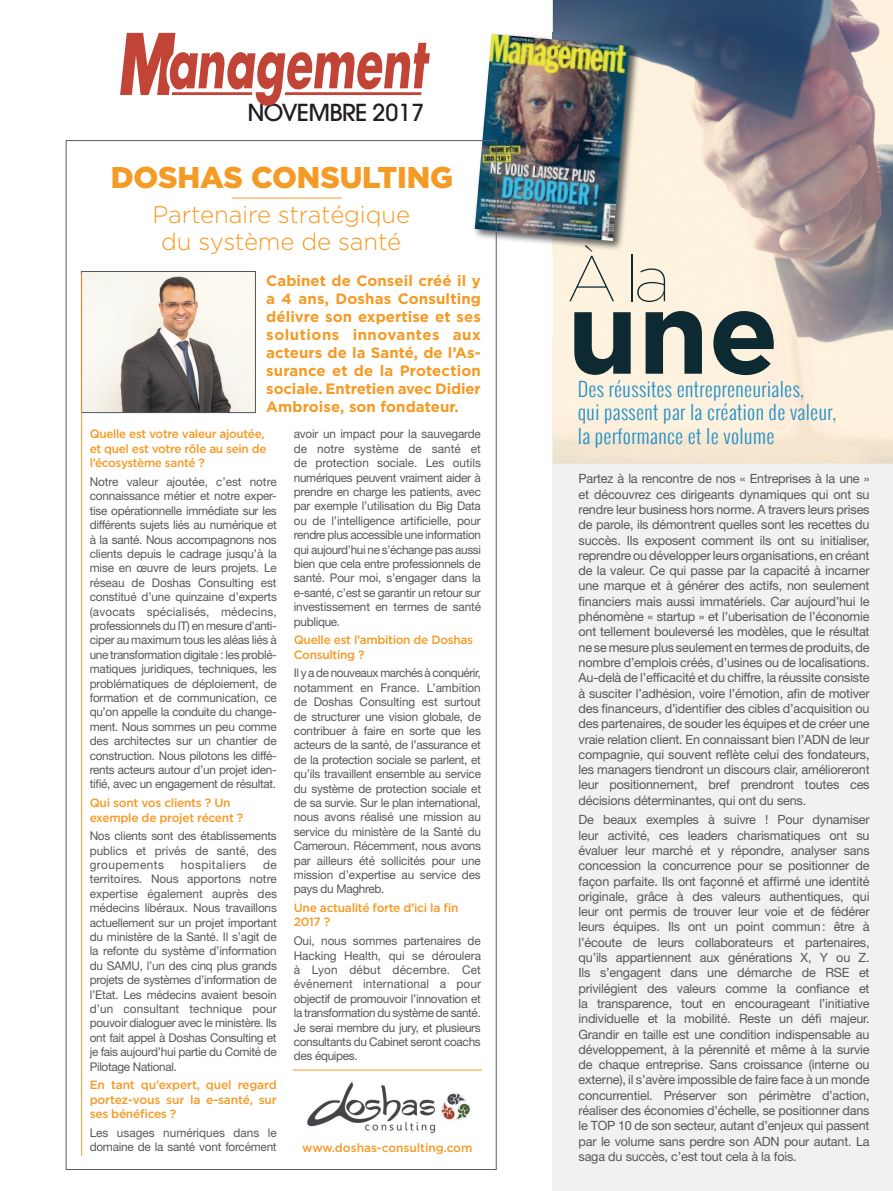
<style>
.page{position:relative;width:893px;height:1191px;background:#fff}
.page>*{position:absolute;margin:0;border:0;box-sizing:border-box;transform-origin:0 0}
.t1{font:700 114.75px "Gotham";color:#0d2a33}
.t2{font:100 64.5px "Gotham";color:#0d2a33}
.t3{font:900 30px "Gotham";letter-spacing:-.005em;color:#f59a24}
.t4{font:300 24px/27px "Gotham";letter-spacing:-.005em;color:#f59a24;text-align:center}
.t5{font:500 23.25px "Avant Garde";letter-spacing:-.03em;color:#231f20}
.t6{font:300 19.5px/23.4px "Oswald";letter-spacing:.02em;color:#2391c9}
.t7{font:700 15px/18px "Gotham";letter-spacing:-.01em;color:#f59a24;text-align:justify}
.t8{font:12.75px/15.3px "Helvetica Neue";letter-spacing:-.015em;color:#57585a;text-align:justify}
.t9{font:12px/14.4px "Helvetica Neue";letter-spacing:-.025em;color:#57585a;text-align:justify}
.t10{font:500 12px/14.4px "Gotham";letter-spacing:-.025em;color:#f59a24}
.t11{font:500 12px/14.4px "Gotham";letter-spacing:-.025em;color:#f69924}
.t12{font:500 12px "Gotham";letter-spacing:-.005em;color:#f59a24}
.t13{font:12px "Helvetica Neue";letter-spacing:.04em;color:#57585a}
</style>
<div class="page">
<div style="left:553px;top:340px;width:340px;height:851px;background:#f0f1f2"></div>
<img style="left:553px;top:0;width:340px;height:463px">
<svg style="left:120px;top:33px;width:310px;height:73px"></svg>
<img style="left:474px;top:32px;width:166px;height:219px">
<img style="left:475px;top:34px;width:155px;height:207px">
<img style="left:83px;top:273px;width:171px;height:138px">
<div style="left:81px;top:271px;width:175px;height:142px;border:1px solid #505659"></div>
<hr style="left:293px;top:1069px;width:189px;height:1px;background:#f59a24">
<hr style="left:232px;top:198px;width:109px;height:1px;background:#f59a24">
<img style="left:307px;top:1082px;width:163px;height:52px">
<hr style="left:81px;top:274px;width:1px;height:881px;background:#f59a24">
<h3 class="t5" style="left:247px;top:98px;width:178px">NOVEMBRE 2017</h3>
<h3 class="t3" style="left:111px;top:156px;width:344px">DOSHAS CONSULTING</h3>
<h3 class="t4" style="left:152px;top:201px;width:259px">Partenaire stratégique du système de santé</h3>
<p class="t7" style="left:266px;top:272px;width:216px">Cabinet de Conseil créé il y a 4 ans, Doshas Consulting délivre son expertise et ses solutions innovantes aux acteurs de la Santé, de l’As&shy;surance et de la Protection sociale. Entretien avec Didier Ambroise, son fondateur.</p>
<p class="t10" style="left:90px;top:427px;width:178px">Quelle est votre valeur ajoutée, et quel est votre rôle au sein de l’écosystème santé ?</p>
<p class="t9" style="left:90px;top:474px;width:189px">Notre valeur ajoutée, c’est notre connaissance métier et notre exper&shy;tise opérationnelle immédiate sur les différents sujets liés au numérique et à la santé. Nous accompagnons nos clients depuis le cadrage jusqu’à la mise en œuvre de leurs projets. Le réseau de Doshas Consulting est constitué d’une quinzaine d’experts (avocats spécialisés, médecins, professionnels du IT) en mesure d’anti&shy;ciper au maximum tous les aléas liés à une transformation digitale : les problé&shy;matiques juridiques, techniques, les problématiques de déploiement, de formation et de communication, ce qu’on appelle la conduite du change&shy;ment. Nous sommes un peu comme des architectes sur un chantier de construction. Nous pilotons les diffé&shy;rents acteurs autour d’un projet iden&shy;tifié, avec un engagement de résultat.</p>
<p class="t10" style="left:90px;top:795px;width:155px">Qui sont vos clients ? Un exemple de projet récent ?</p>
<p class="t9" style="left:90px;top:828px;width:189px">Nos clients sont des établissements publics et privés de santé, des groupements</p>
<p class="t9" style="left:90px;top:857px;width:189px;text-indent:173px">de territoires. Nous apportons notre expertise également auprès des médecins libéraux. Nous travaillons actuellement sur un projet important du ministère de la Santé. Il s’agit de la refonte du système d’information du SAMU, l’un des cinq plus grands projets de systèmes d’information de l’Etat. Les médecins avaient besoin d’un consultant technique pour pouvoir dialoguer avec le ministère. Ils ont fait appel à Doshas Consulting et je fais aujourd’hui partie du Comité de Pilotage National.</p>
<p class="t10" style="left:90px;top:1077px;width:189px;text-align:justify">En tant qu’expert, quel regard portez-vous sur la e-santé, sur ses bénéfices ?</p>
<p class="t9" style="left:90px;top:1125px;width:188px">Les usages numériques dans le domaine de la santé vont forcément</p>
<p class="t13" style="left:181px;top:857px;width:67px">hospitaliers</p>
<p class="t9" style="left:294px;top:427px;width:189px">avoir un impact pour la sauvegarde de notre système de santé et de protection sociale. Les outils numériques peuvent vraiment aider à prendre en charge les patients, avec par exemple l’utilisation du Big Data ou de l’intelligence artificielle, pour rendre plus accessible une information qui aujourd’hui ne s’échange pas aussi bien que cela entre professionnels de santé. Pour moi, s’engager dans la e-santé, c’est se garantir un retour sur investissement en termes de santé publique.</p>
<p class="t10" style="left:294px;top:632px;width:181px">Quelle est l’ambition de Doshas<br>Consulting ?</p>
<p class="t9" style="left:294px;top:665px;width:189px">Il y a de nouveaux marchés à conquérir, notamment en France. L’ambition de Doshas Consulting est surtout de structurer une vision globale, de contribuer à faire en sorte que les acteurs de la santé, de l’assurance et de la protection sociale se parlent, et qu’ils travaillent ensemble au service du système de protection sociale et de sa survie. Sur le plan international, nous avons réalisé une mission au service du ministère de la Santé du Cameroun. Récemment, nous avons par ailleurs été sollicités pour une mission d’expertise au service des pays du Maghreb.</p>
<p class="t11" style="left:294px;top:900px;width:166px">Une actualité forte d’ici la fin<br>2017 ?</p>
<p class="t9" style="left:294px;top:933px;width:189px">Oui, nous sommes partenaires de Hacking Health, qui se déroulera à Lyon début décembre. Cet événement international a pour objectif de promouvoir l’innovation et la transformation du système de santé.<br>Je serai membre du jury, et plusieurs consultants du Cabinet seront coachs des équipes.</p>
<p class="t12" style="left:302px;top:1139px;width:172px">www.doshas-consulting.com</p>
<h2 class="t2" style="left:567px;top:239px;width:105px">À la</h2>
<h1 class="t1" style="left:567px;top:257px;width:213px">une</h1>
<h3 class="t6" style="left:578px;top:377px;width:260px">Des réussites entrepreneuriales,<br>qui passent par la création de valeur, la performance et le volume</h3>
<p class="t8" style="left:579px;top:471px;width:293px">Partez à la rencontre de nos « Entreprises à la une » et découvrez ces dirigeants dynamiques qui ont su rendre leur business hors norme. A travers leurs prises de parole, ils démontrent quelles sont les recettes du succès. Ils exposent comment ils ont su initialiser, reprendre ou développer leurs organisations, en créant de la valeur. Ce qui passe par la capacité à incarner une marque et à générer des actifs, non seulement financiers mais aussi immatériels. Car aujourd’hui le phénomène « startup » et l’uberisation de l’économie ont tellement bouleversé les modèles, que le résultat ne se mesure plus seulement en termes de produits, de nombre d’emplois créés, d’usines ou de localisations.<br>Au-delà de l’efficacité et du chiffre, la réussite consiste à susciter l’adhésion, voire l’émotion, afin de motiver des financeurs, d’identifier des cibles d’acquisition ou des partenaires, de souder les équipes et de créer une vraie relation client. En connaissant bien l’ADN de leur compagnie, qui souvent reflète celui des fondateurs, les managers tiendront un discours clair, amélioreront leur positionnement, bref prendront toutes ces décisions déterminantes, qui ont du sens.</p>
<p class="t8" style="left:579px;top:812px;width:293px">De beaux exemples à suivre ! Pour dynamiser leur activité, ces leaders charismatiques ont su évaluer leur marché et y répondre, analyser sans concession la concurrence pour se positionner de façon parfaite. Ils ont façonné et affirmé une identité originale, grâce à des valeurs authentiques, qui leur ont permis de trouver leur voie et de fédérer leurs équipes. Ils ont un point commun : être à l’écoute de leurs collaborateurs et partenaires, qu’ils appartiennent aux générations X, Y ou Z.<br>Ils s’engagent dans une démarche de RSE et privilégient des valeurs comme la confiance et la transparence, tout en encourageant l’initiative individuelle et la mobilité. Reste un défi majeur.<br>Grandir en taille est une condition indispensable au développement, à la pérennité et même à la survie de chaque entreprise. Sans croissance (interne ou externe), il s’avère impossible de faire face à un monde concurrentiel. Préserver son périmètre d’action, réaliser des économies d’échelle, se positionner dans le TOP 10 de son secteur, autant d’enjeux qui passent par le volume sans perdre son ADN pour autant. La saga du succès, c’est tout cela à la fois.</p>
</div>
